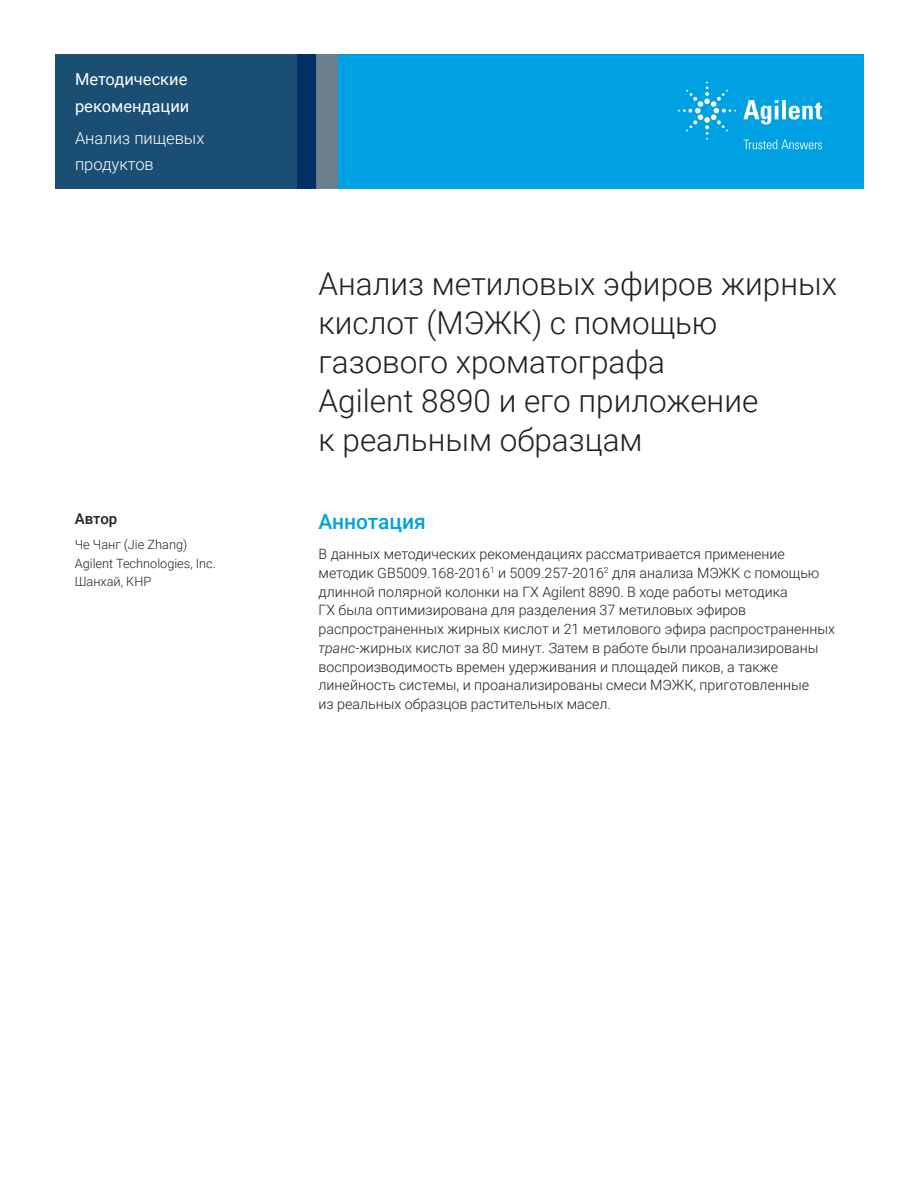
<style>
.page{position:relative;width:918px;height:1188px;background:#fff}
.page>*{position:absolute;margin:0;border:0;box-sizing:border-box;transform-origin:0 0}
.t1{font:300 31.5px/39px "Roboto";color:#231f20}
.t2{font:500 21px "Roboto";color:#00a1e3}
.t3{font:16.5px/27px "Roboto";color:#fff}
.t4{font:300 16.5px/25.5px "Roboto";color:#fff}
.t5{font:500 15px "Roboto";letter-spacing:-.005em;color:#231f20}
.t6{font:300 14.25px/18.8px "Roboto";color:#231f20}
.t7{font:300 12.75px/18.8px "Roboto";color:#231f20}
.s1{font-style:italic}
</style>
<div class="page">
<div style="left:297px;top:54px;width:567px;height:135px;background:#00a1e3"></div>
<svg style="left:55px;top:54px;width:261px;height:135px;background:#184b71"></svg>
<div style="left:316px;top:54px;width:22px;height:135px;background:#6b808c"></div>
<svg style="left:743px;top:100px;width:79px;height:25px"></svg>
<svg style="left:678px;top:82px;width:58px;height:58px"></svg>
<svg style="left:744px;top:140px;width:78px;height:9px"></svg>
<p class="t3" style="left:75px;top:65px;width:116px">Методические рекомендации</p>
<p class="t4" style="left:75px;top:125px;width:131px">Анализ пищевых продуктов</p>
<p class="t5" style="left:75px;top:508px;width:44px">Автор</p>
<p class="t7" style="left:75px;top:534px;width:143px">Че Чанг (Jie Zhang)<br>Agilent Technologies, Inc.<br>Шанхай, КНР</p>
<h1 class="t1" style="left:319px;top:263px;width:520px">Анализ метиловых эфиров жирных кислот (МЭЖК) с помощью газового хроматографа<br>Agilent 8890 и его приложение<br>к реальным образцам</h1>
<h2 class="t2" style="left:319px;top:506px;width:109px">Аннотация</h2>
<p class="t6" style="left:319px;top:544px;width:518px">В данных методических рекомендациях рассматривается применение методик GB5009.168-2016<sup>1</sup> и 5009.257-2016<sup>2</sup> для анализа МЭЖК с помощью длинной полярной колонки на ГХ Agilent 8890. В ходе работы методика<br>ГХ была оптимизирована для разделения 37 метиловых эфиров распространенных жирных кислот и 21 метилового эфира распространенных <span class="s1">транс</span>-жирных кислот за 80 минут. Затем в работе были проанализированы воспроизводимость времен удерживания и площадей пиков, а также линейность системы, и проанализированы смеси МЭЖК, приготовленные<br>из реальных образцов растительных масел.</p>
</div>
